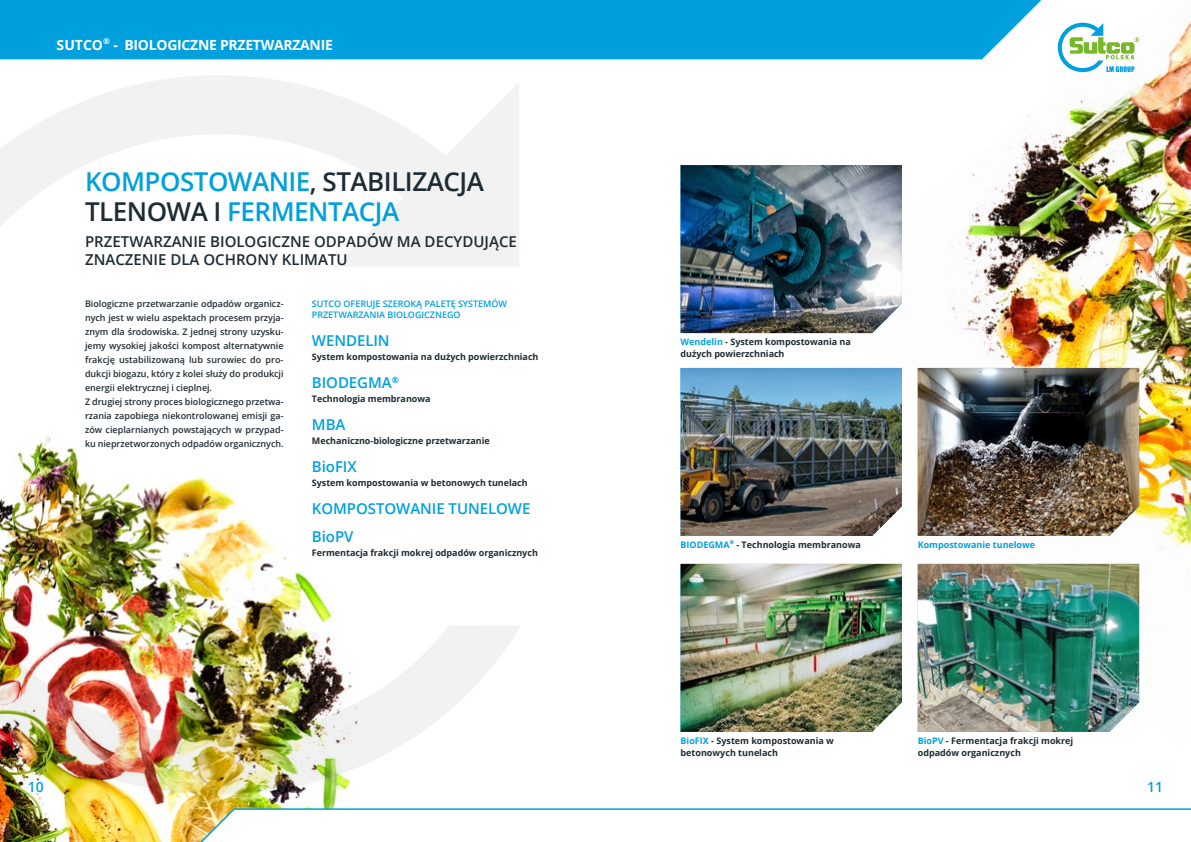
<style>
.page{position:relative;width:1191px;height:842px;background:#fff}
.page>*{position:absolute;margin:0;border:0;box-sizing:border-box;transform-origin:0 0}
.t1{font:600 26px/30px "Open Sans";letter-spacing:-.02em;color:#00a0de}
.t2{font:600 15px/18px "Open Sans";color:#1e2b33}
.t3{font:600 15px/28px "Open Sans";letter-spacing:-.005em;color:#00a0de}
.t4{font:700 14px "Open Sans";letter-spacing:-.02em;color:#fff}
.t5{font:600 14px "Open Sans";color:#00a0de}
.t6{font:600 9px/14px "Open Sans";letter-spacing:-.005em;color:#1e2b33}
.t7{font:700 9px/12px "Open Sans";letter-spacing:-.005em;color:#1e2b33}
.t8{font:600 9px/10.8px "Open Sans";letter-spacing:-.005em;color:#00a0de}
.t9{font:700 9px "Open Sans";color:#00a0de}
.s1{color:#1e2b33}
.s2{color:#00a0de}
</style>
<div class="page">
<svg style="left:0;top:75px;width:520px;height:672px"></svg>
<img style="left:0;top:419px;width:398px;height:423px">
<img style="left:813px;top:0;width:378px;height:703px">
<img style="left:680px;top:165px;width:222px;height:168px">
<img style="left:680px;top:368px;width:222px;height:168px">
<img style="left:680px;top:564px;width:222px;height:168px">
<img style="left:917px;top:564px;width:222px;height:168px">
<svg style="left:1057px;top:23px;width:82px;height:49px"></svg>
<img style="left:917px;top:368px;width:222px;height:168px">
<svg style="left:169px;top:807px;width:1022px;height:35px"></svg>
<div style="left:0;top:0;width:1041px;height:59px;background:#00a0de"></div>
<h3 class="t4" style="left:57px;top:35px;width:278px">SUTCO<sup>®</sup> - BIOLOGICZNE PRZETWARZANIE</h3>
<h1 class="t1" style="left:85px;top:166px;width:400px">KOMPOSTOWANIE<span class="s1">, STABILIZACJA<br>TLENOWA I</span> FERMENTACJA</h1>
<h2 class="t2" style="left:85px;top:232px;width:433px">PRZETWARZANIE BIOLOGICZNE ODPADÓW MA DECYDUJĄCE<br>ZNACZENIE DLA OCHRONY KLIMATU</h2>
<p class="t6" style="left:85px;top:297px;width:200px">Biologiczne przetwarzanie odpadów organicz&shy;nych jest w wielu aspektach procesem przyja&shy;znym dla środowiska. Z jednej strony uzysku&shy;jemy wysokiej jakości kompost alternatywnie frakcję ustabilizowaną lub surowiec do pro&shy;dukcji biogazu, który z kolei służy do produkcji energii elektrycznej i cieplnej.<br>Z drugiej strony proces biologicznego przetwa&shy;rzania zapobiega niekontrolowanej emisji ga&shy;zów cieplarnianych powstających w przypad&shy;ku nieprzetworzonych odpadów organicznych.</p>
<p class="t8" style="left:312px;top:299px;width:197px">SUTCO OFERUJE SZEROKĄ PALETĘ SYSTEMÓW<br>PRZETWARZANIA BIOLOGICZNEGO</p>
<h2 class="t3" style="left:312px;top:326px;width:79px">WENDELIN</h2>
<p class="t7" style="left:312px;top:351px;width:228px">System kompostowania na dużych powierzchniach</p>
<h2 class="t3" style="left:312px;top:368px;width:89px">BIODEGMA<sup>®</sup></h2>
<p class="t7" style="left:312px;top:393px;width:120px">Technologia membranowa</p>
<h2 class="t3" style="left:312px;top:410px;width:35px">MBA</h2>
<p class="t7" style="left:312px;top:435px;width:179px">Mechaniczno-biologiczne przetwarzanie</p>
<h2 class="t3" style="left:312px;top:452px;width:46px">BioFIX</h2>
<p class="t7" style="left:312px;top:477px;width:217px">System kompostowania w betonowych tunelach</p>
<h2 class="t3" style="left:312px;top:494px;width:220px">KOMPOSTOWANIE TUNELOWE<br>BioPV</h2>
<p class="t7" style="left:312px;top:547px;width:227px">Fermentacja frakcji mokrej odpadów organicznych</p>
<h3 class="t5" style="left:28px;top:777px;width:17px">10</h3>
<p class="t7" style="left:680px;top:335px;width:172px"><span class="s2">Wendelin</span> - System kompostowania na dużych powierzchniach</p>
<p class="t7" style="left:680px;top:538px;width:182px"><span class="s2">BIODEGMA</span><sup>®</sup> - Technologia membranowa</p>
<p class="t9" style="left:917px;top:538px;width:119px">Kompostowanie tunelowe</p>
<p class="t7" style="left:680px;top:734px;width:155px"><span class="s2">BioFIX</span> - System kompostowania w betonowych tunelach</p>
<p class="t7" style="left:917px;top:734px;width:157px"><span class="s2">BioPV</span> - Fermentacja frakcji mokrej odpadów organicznych</p>
<h3 class="t5" style="left:1147px;top:777px;width:17px">11</h3>
</div>
